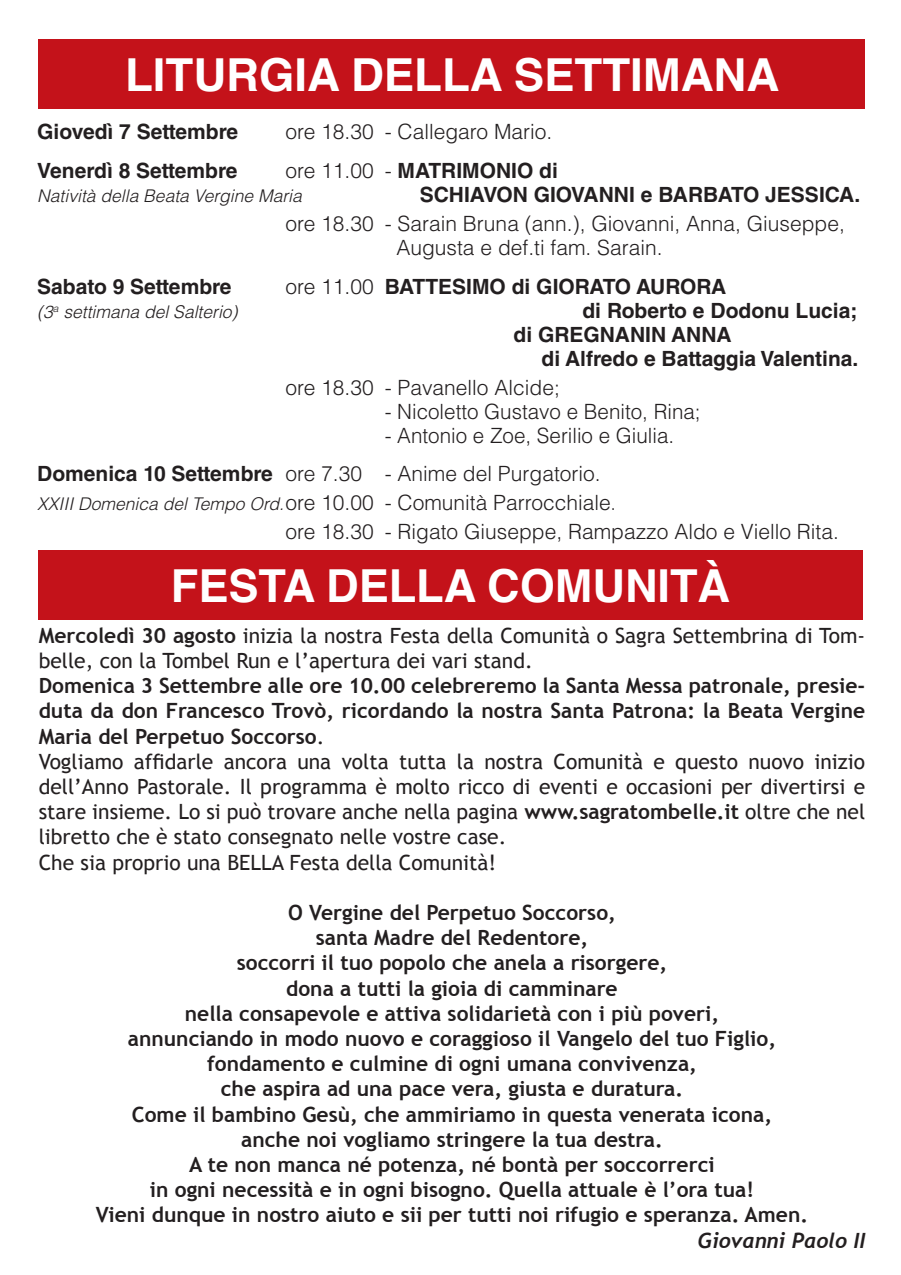
<style>
.page{position:relative;width:901px;height:1275px;background:#fff}
.page>*{position:absolute;margin:0;border:0;box-sizing:border-box;transform-origin:0 0}
.t1{font:700 45.5px "Helvetica";color:#fff}
.t2{font:700 21px/25.2px "Trebuchet MS";color:#231f20;text-align:justify}
.t3{font:21px/25.2px "Trebuchet MS";color:#231f20}
.t4{font:300 21px "Helvetica LT Std";color:#231f20}
.t5{font:700 21px "Helvetica LT Std";color:#231f20}
.t6{font:italic 700 21px "Trebuchet";color:#231f20}
.t7{font:italic 300 17.5px "Helvetica LT Std";color:#231f20}
.s1{font-weight:300}
.s2{font-weight:700}
.s3{font-style:italic;font-size:17.5px}
.s4{font-weight:400}
</style>
<div class="page">
<div style="left:38px;top:39px;width:826px;height:69px;background:#c4121a"></div>
<div style="left:38px;top:550px;width:824px;height:69px;background:#c4121a"></div>
<p class="t1" style="left:125px;top:47px;width:655px">LITURGIA DELLA SETTIMANA</p>
<p class="t5" style="left:37px;top:119px;width:202px">Giovedì 7 Settembre</p>
<p class="t4" style="left:285px;top:119px;width:268px">ore 18.30 - Callegaro Mario.</p>
<p class="t5" style="left:37px;top:158px;width:202px">Venerdì 8 Settembre</p>
<p class="t5" style="left:285px;top:158px;width:274px"><span class="s1">ore 11.00 -</span> MATRIMONIO di</p>
<p class="t7" style="left:37px;top:185px;width:266px">Natività della Beata Vergine Maria</p>
<p class="t5" style="left:419px;top:182px;width:442px">SCHIAVON GIOVANNI e BARBATO JESSICA.</p>
<p class="t4" style="left:285px;top:210px;width:561px">ore 18.30 - Sarain Bruna (ann.), Giovanni, Anna, Giuseppe,</p>
<p class="t4" style="left:396px;top:234px;width:268px">Augusta e def.ti fam. Sarain.</p>
<p class="t5" style="left:37px;top:273px;width:196px">Sabato 9 Settembre</p>
<p class="t5" style="left:285px;top:273px;width:442px"><span class="s1">ore 11.00</span> BATTESIMO di GIORATO AURORA</p>
<p class="t7" style="left:37px;top:301px;width:202px">(3<sup>a</sup> settimana del Salterio)</p>
<p class="t5" style="left:582px;top:297px;width:276px">di Roberto e Dodonu Lucia;</p>
<p class="t5" style="left:513px;top:321px;width:219px">di GREGNANIN ANNA</p>
<p class="t5" style="left:541px;top:345px;width:318px">di Alfredo e Battaggia Valentina.</p>
<p class="t4" style="left:285px;top:374px;width:276px">ore 18.30 - Pavanello Alcide;</p>
<p class="t4" style="left:384px;top:398px;width:317px">- Nicoletto Gustavo e Benito, Rina;</p>
<p class="t4" style="left:384px;top:422px;width:291px">- Antonio e Zoe, Serilio e Giulia.</p>
<p class="t4" style="left:37px;top:461px;width:565px"><span class="s2">Domenica 10 Settembre</span> ore 7.30 - Anime del Purgatorio.</p>
<p class="t4" style="left:37px;top:490px;width:580px"><span class="s3">XXIII Domenica del Tempo Ord.</span>ore 10.00 - Comunità Parrocchiale.</p>
<p class="t4" style="left:285px;top:519px;width:555px">ore 18.30 - Rigato Giuseppe, Rampazzo Aldo e Viello Rita.</p>
<p class="t1" style="left:171px;top:558px;width:560px">FESTA DELLA COMUNITÀ</p>
<p class="t3" style="left:39px;top:623px;width:827px"><span class="s2">Mercoledì 30 agosto</span> inizia la nostra Festa della Comunità o Sagra Settembrina di Tom&shy;belle, con la Tombel Run e l’apertura dei vari stand.</p>
<p class="t2" style="left:39px;top:673px;width:827px">Domenica 3 Settembre alle ore 10.00 celebreremo la Santa Messa patronale, presie&shy;duta da don Francesco Trovò, ricordando la nostra Santa Patrona: la Beata Vergine Maria del Perpetuo Soccorso<span class="s4">.</span></p>
<p class="t3" style="left:39px;top:749px;width:827px;text-align:justify">Vogliamo affidarle ancora una volta tutta la nostra Comunità e questo nuovo inizio dell’Anno Pastorale. Il programma è molto ricco di eventi e occasioni per divertirsi e stare insieme. Lo si può trovare anche nella pagina <span class="s2">www.sagratombelle.it</span> oltre che nel libretto che è stato consegnato nelle vostre case.</p>
<p class="t3" style="left:39px;top:850px;width:459px">Che sia proprio una BELLA Festa della Comunità!</p>
<p class="t2" style="left:288px;top:900px;width:329px">O Vergine del Perpetuo Soccorso,</p>
<p class="t2" style="left:316px;top:925px;width:274px">santa Madre del Redentore,</p>
<p class="t2" style="left:237px;top:950px;width:432px">soccorri il tuo popolo che anela a risorgere,</p>
<p class="t2" style="left:286px;top:976px;width:333px">dona a tutti la gioia di camminare</p>
<p class="t2" style="left:185px;top:1001px;width:535px">nella consapevole e attiva solidarietà con i più poveri,</p>
<p class="t2" style="left:128px;top:1026px;width:649px">annunciando in modo nuovo e coraggioso il Vangelo del tuo Figlio,</p>
<p class="t2" style="left:207px;top:1051px;width:491px">fondamento e culmine di ogni umana convivenza,</p>
<p class="t2" style="left:221px;top:1076px;width:463px">che aspira ad una pace vera, giusta e duratura.</p>
<p class="t2" style="left:132px;top:1102px;width:641px">Come il bambino Gesù, che ammiriamo in questa venerata icona,</p>
<p class="t2" style="left:241px;top:1127px;width:423px">anche noi vogliamo stringere la tua destra.</p>
<p class="t2" style="left:189px;top:1152px;width:527px">A te non manca né potenza, né bontà per soccorrerci</p>
<p class="t2" style="left:150px;top:1177px;width:605px">in ogni necessità e in ogni bisogno. Quella attuale è l’ora tua!</p>
<p class="t2" style="left:96px;top:1202px;width:713px">Vieni dunque in nostro aiuto e sii per tutti noi rifugio e speranza. Amen.</p>
<p class="t6" style="left:697px;top:1227px;width:169px">Giovanni Paolo II</p>
</div>
